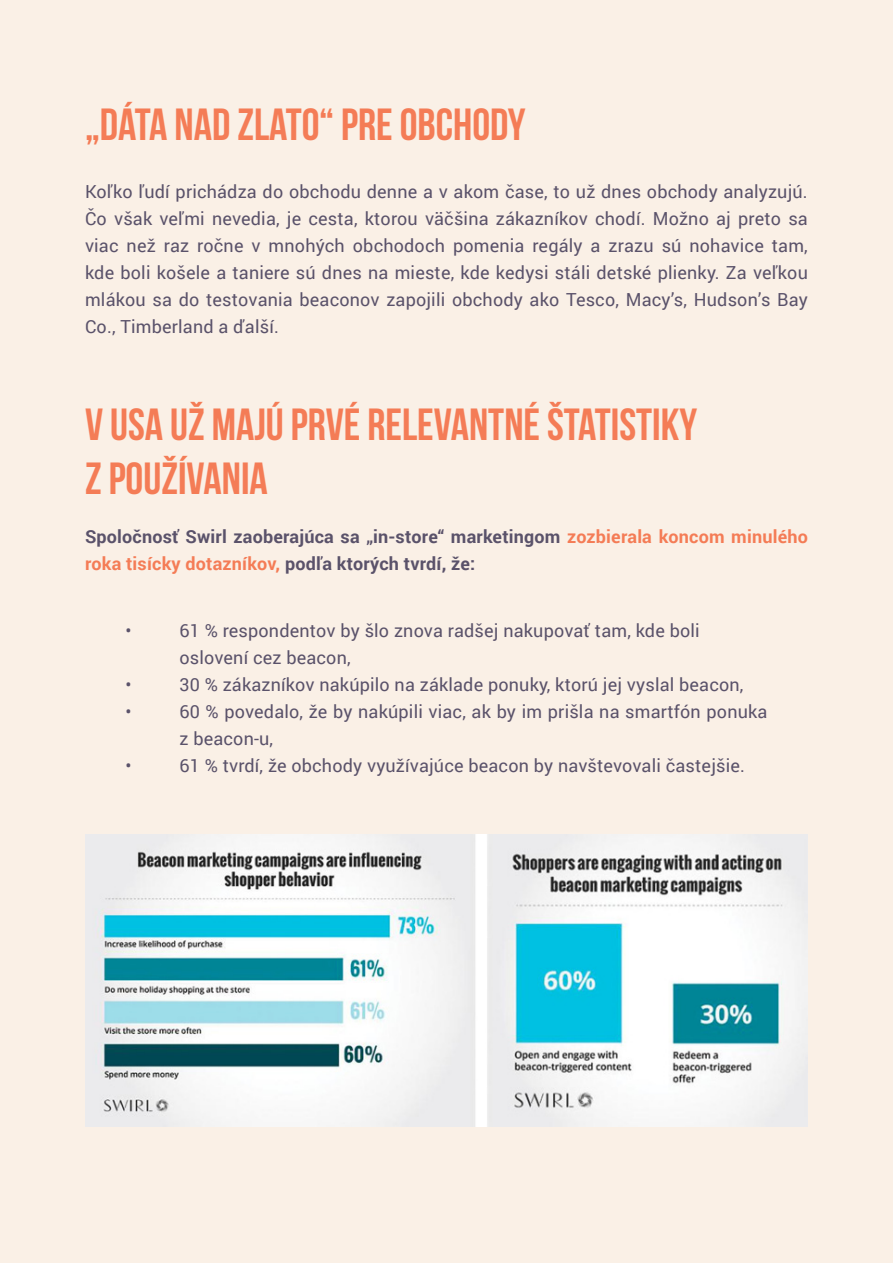
<style>
.page{position:relative;width:893px;height:1263px;background:#faf0e6}
.page>*{position:absolute;margin:0;border:0;box-sizing:border-box;transform-origin:0 0}
.t1{font:700 45px/54px "Bebas Neue";color:#f47c56}
.t2{font:18px/27px "Roboto";letter-spacing:.01em;color:#5a526a}
.t3{font:700 18px/27px "Roboto";letter-spacing:.01em;color:#5a526a}
.s1{color:#f47c56}
</style>
<div class="page">
<img style="left:85px;top:835px;width:723px;height:292px">
<h1 class="t1" style="left:85px;top:97px;width:442px">„DÁTA NAD ZLATO“ PRE OBCHODY</h1>
<p class="t2" style="left:85px;top:178px;width:724px;text-align:justify">Koľko ľudí prichádza do obchodu denne a v akom čase, to už dnes obchody analyzujú.<br>Čo však veľmi nevedia, je cesta, ktorou väčšina zákazníkov chodí. Možno aj preto sa viac než raz ročne v mnohých obchodoch pomenia regály a zrazu sú nohavice tam, kde boli košele a taniere sú dnes na mieste, kde kedysi stáli detské plienky. Za veľkou mlákou sa do testovania beaconov zapojili obchody ako Tesco, Macy’s, Hudson’s Bay Co., Timberland a ďalší.</p>
<h1 class="t1" style="left:85px;top:397px;width:614px">V USA UŽ MAJÚ PRVÉ RELEVANTNÉ ŠTATISTIKY<br>Z POUŽÍVANIA</h1>
<p class="t3" style="left:85px;top:523px;width:724px">Spoločnosť Swirl zaoberajúca sa „in-store“ marketingom <span class="s1">zozbierala koncom minulého roka tisícky dotazníkov,</span> podľa ktorých tvrdí, že:</p>
<p class="t2" style="left:125px;top:617px;width:8px">•</p>
<p class="t2" style="left:179px;top:617px;width:522px">61 % respondentov by šlo znova radšej nakupovať tam, kde boli oslovení cez beacon,</p>
<p class="t2" style="left:125px;top:671px;width:8px">•</p>
<p class="t2" style="left:179px;top:671px;width:565px">30 % zákazníkov nakúpilo na základe ponuky, ktorú jej vyslal beacon,</p>
<p class="t2" style="left:125px;top:698px;width:8px">•</p>
<p class="t2" style="left:179px;top:698px;width:589px">60 % povedalo, že by nakúpili viac, ak by im prišla na smartfón ponuka z beacon-u,</p>
<p class="t2" style="left:125px;top:752px;width:8px">•</p>
<p class="t2" style="left:179px;top:752px;width:567px">61 % tvrdí, že obchody využívajúce beacon by navštevovali častejšie.</p>
</div>
